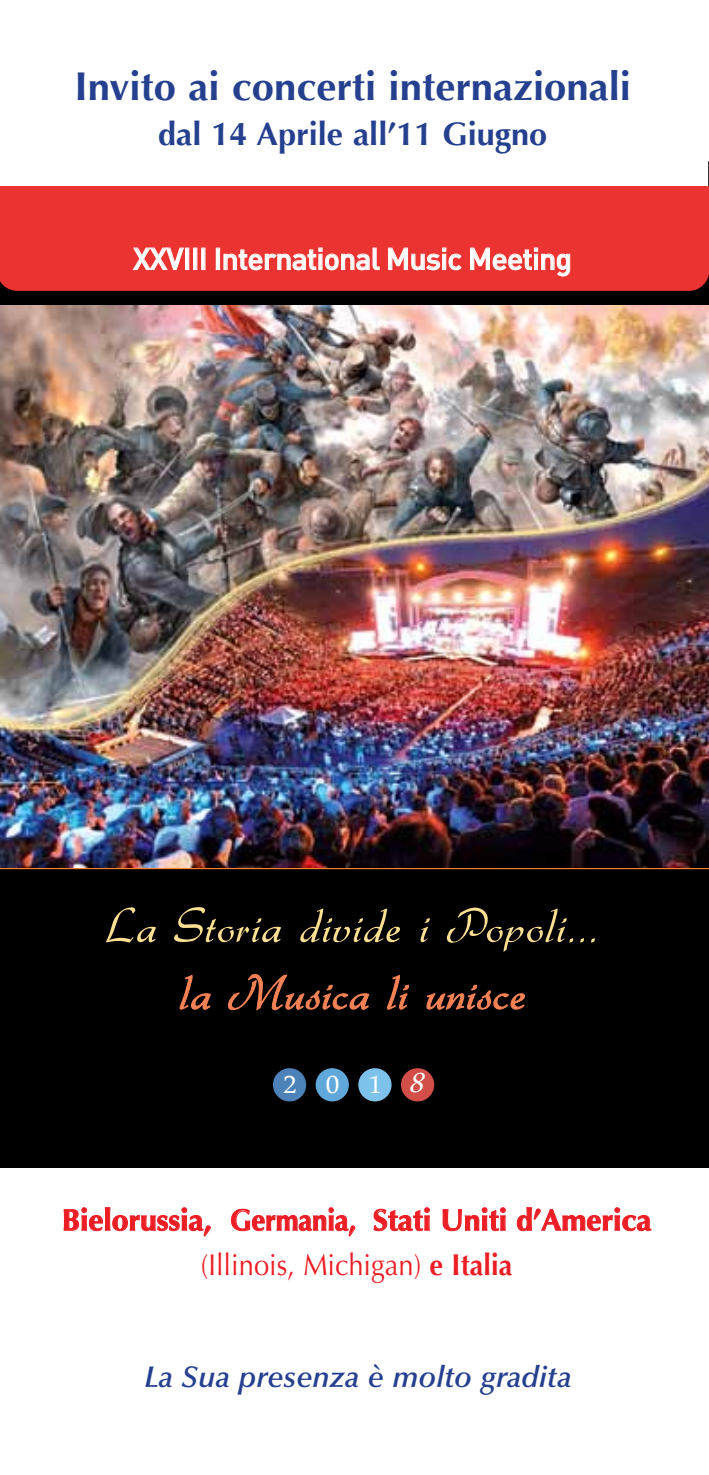
<style>
.page{position:relative;width:709px;height:1475px;background:#fff}
.page>*{position:absolute;margin:0;border:0;box-sizing:border-box;transform-origin:0 0}
.t1{font:50.25px "Gabrielle";letter-spacing:.025em;color:#ffe092}
.t2{font:50.25px "Gabrielle";letter-spacing:.025em;color:#f58255}
.t3{font:41.75px "Daun Penh";color:#fff}
.t4{font:700 40px "Optima";color:#25408f}
.t5{font:700 32.5px "Optima";color:#25408f}
.t6{font:700 30px/45px "Optima";color:#ed1d24;text-align:center}
.t7{font:500 30px "DIN";letter-spacing:-.025em;color:#fff}
.t8{font:italic 600 30px "Optima";color:#25408f}
.s1{font-weight:400}
</style>
<div class="page">
<svg style="left:63px;top:1207px;width:148px;height:29px"></svg>
<svg style="left:231px;top:1207px;width:125px;height:29px"></svg>
<svg style="left:373px;top:1207px;width:57px;height:24px"></svg>
<svg style="left:442px;top:1207px;width:64px;height:24px"></svg>
<svg style="left:516px;top:1207px;width:136px;height:24px"></svg>
<div style="left:0;top:236px;width:709px;height:932px;background:#000"></div>
<svg style="left:179px;top:975px;width:32px;height:34px"></svg>
<svg style="left:228px;top:974px;width:141px;height:36px"></svg>
<svg style="left:387px;top:975px;width:22px;height:34px"></svg>
<svg style="left:426px;top:984px;width:99px;height:26px"></svg>
<hr style="left:0;top:867px;width:709px;height:2px;background:#f5812e">
<div style="left:273px;top:1067px;width:33px;height:34px;background:#4d82b8;border-radius:50%"></div>
<div style="left:316px;top:1067px;width:33px;height:34px;background:#60a8da;border-radius:50%"></div>
<div style="left:358px;top:1067px;width:33px;height:34px;background:#7cc2eb;border-radius:50%"></div>
<div style="left:401px;top:1067px;width:33px;height:34px;background:#d24e49;border-radius:50%"></div>
<img style="left:0;top:305px;width:709px;height:562px">
<div style="left:0;top:258px;width:709px;height:33px;background:#eb3431"></div>
<div style="left:0;top:187px;width:709px;height:71px;background:#eb3431"></div>
<svg style="left:132px;top:247px;width:52px;height:24px"></svg>
<div style="left:185px;top:248px;width:4px;height:21px;border:1px solid #fff"></div>
<div style="left:216px;top:248px;width:3px;height:21px;border:1px solid #fff"></div>
<svg style="left:223px;top:247px;width:157px;height:24px"></svg>
<svg style="left:387px;top:247px;width:75px;height:24px"></svg>
<svg style="left:469px;top:247px;width:102px;height:30px"></svg>
<svg style="left:708px;top:162px;width:1px;height:24px"></svg>
<h3 class="t4" style="left:74px;top:63px;width:558px">Invito ai concerti internazionali</h3>
<p class="t5" style="left:158px;top:115px;width:391px">dal 14 Aprile all’11 Giugno</p>
<p class="t7" style="left:133px;top:239px;width:440px">XXVIII International Music Meeting</p>
<h1 class="t1" style="left:107px;top:896px;width:492px">La Storia divide i Popoli...</h1>
<h1 class="t2" style="left:180px;top:963px;width:347px">la Musica li unisce</h1>
<h2 class="t3" style="left:283px;top:1053px;width:100px">201</h2>
<p class="t6" style="left:62px;top:1197px;width:591px">Bielorussia, Germania, Stati Uniti d’America <span class="s1">(Illinois, Michigan)</span> e Italia</p>
<p class="t8" style="left:144px;top:1358px;width:428px">La Sua presenza è molto gradita</p>
</div>
